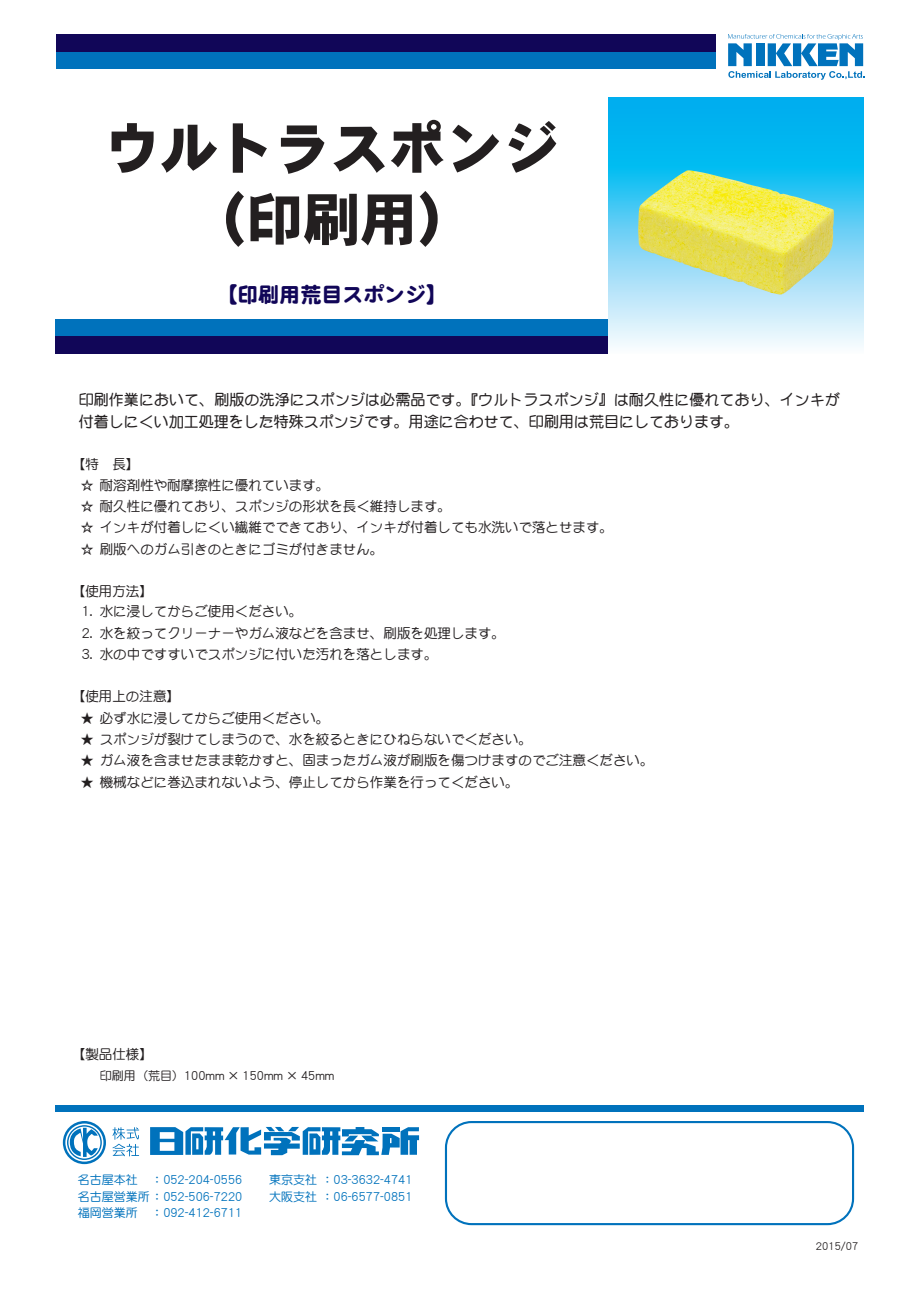
<style>
.page{position:relative;width:919px;height:1289px;background:#fff}
.page>*{position:absolute;margin:0;border:0;box-sizing:border-box;transform-origin:0 0}
.t1{font:57px/70.9px "DFPHS Gothic CID W9";color:#231f20;text-align:center}
.t2{font:21px "DF Maru Gothic SB MP RKSJ H";color:#110658}
.t3{font:15px/22.5px "DF Maru Gothic Bd MP RKSJ H";letter-spacing:.005em;color:#231f20}
.t4{font:13.5px "DF Maru Gothic Md MP RKSJ H";color:#231f20}
.t5{font:12px "DF Maru Gothic Md MP RKSJ H";color:#0072bc}
.t6{font:12px "DF Maru Gothic Md MP RKSJ H";color:#231f20}
.t7{font:10.5px "DF Maru Gothic Md MP RKSJ H";color:#231f20}
</style>
<div class="page">
<svg style="left:728px;top:34px;width:136px;height:46px"></svg>
<div style="left:445px;top:1120px;width:409px;height:105px;border:2px solid #0072bc;border-radius:26px"></div>
<div style="left:55px;top:1105px;width:808px;height:7px;background:#0072bc"></div>
<div style="left:56px;top:51px;width:660px;height:17px;background:#0072bc"></div>
<div style="left:55px;top:319px;width:553px;height:17px;background:#0072bc"></div>
<div style="left:56px;top:34px;width:660px;height:17px;background:#110658"></div>
<div style="left:55px;top:336px;width:553px;height:17px;background:#110658"></div>
<svg style="left:608px;top:98px;width:255px;height:249px;background:#5dcef4"></svg>
<svg style="left:63px;top:1121px;width:43px;height:43px"></svg>
<svg style="left:150px;top:1126px;width:269px;height:29px"></svg>
<svg style="left:112px;top:1127px;width:27px;height:29px"></svg>
<img style="left:638px;top:170px;width:195px;height:125px">
<p class="t1" style="left:104px;top:112px;width:458px">ウルトラスポンジ（印刷用(</p>
<p class="t2" style="left:216px;top:284px;width:233px">【印刷用荒目スポンジ【</p>
<p class="t3" style="left:79px;top:388px;width:762px">印刷作業において、刷版の洗浄にスポンジは必需品です。『ウルトラスポンジ』は耐久性に優れており、インキが付着しにくい加工処理をした特殊スポンジです。用途に合わせて、印刷用は荒目にしております。</p>
<p class="t4" style="left:72px;top:457px;width:69px">【特　長【</p>
<p class="t4" style="left:80px;top:478px;width:250px">☆ 耐溶剤性や耐摩擦性に優れています。</p>
<p class="t4" style="left:80px;top:499px;width:372px">☆ 耐久性に優れており、スポンジの形状を長く維持します。</p>
<p class="t4" style="left:80px;top:520px;width:534px">☆ インキが付着しにくい繊維でできており、インキが付着しても水洗いで落とせます。</p>
<p class="t4" style="left:80px;top:542px;width:304px">☆ 刷版へのガム引きのときにゴミが付きません。</p>
<p class="t4" style="left:72px;top:584px;width:83px">【使用方法【</p>
<p class="t4" style="left:100px;top:604px;width:204px">水に浸してからご使用ください。</p>
<p class="t4" style="left:82px;top:604px;width:12px">1.</p>
<p class="t4" style="left:82px;top:626px;width:12px">2.</p>
<p class="t4" style="left:100px;top:626px;width:406px">水を絞ってクリーナーやガム液などを含ませ、刷版を処理します。</p>
<p class="t4" style="left:100px;top:647px;width:339px">水の中ですすいでスポンジに付いた汚れを落とします。</p>
<p class="t4" style="left:82px;top:647px;width:12px">3.</p>
<p class="t4" style="left:72px;top:690px;width:110px">【使用上の注意【</p>
<p class="t4" style="left:80px;top:711px;width:250px">★ 必ず水に浸してからご使用ください。</p>
<p class="t4" style="left:80px;top:732px;width:453px">★ スポンジが裂けてしまうので、水を絞るときにひねらないでください。</p>
<p class="t4" style="left:80px;top:753px;width:574px">★ ガム液を含ませたまま乾かすと、固まったガム液が刷版を傷つけますのでご注意ください。</p>
<p class="t4" style="left:80px;top:775px;width:439px">★ 機械などに巻込まれないよう、停止してから作業を行ってください。</p>
<p class="t4" style="left:72px;top:1047px;width:83px">【製品仕様【</p>
<p class="t6" style="left:100px;top:1069px;width:236px">印刷用（荒目）100mm × 150mm × 45mm</p>
<p class="t5" style="left:78px;top:1174px;width:61px">名古屋本社</p>
<p class="t5" style="left:151px;top:1174px;width:92px">：052-204-0556</p>
<p class="t5" style="left:269px;top:1174px;width:145px">東京支社：03-3632-4741</p>
<p class="t5" style="left:78px;top:1190px;width:166px">名古屋営業所：052-506-7220</p>
<p class="t5" style="left:151px;top:1206px;width:92px">：092-412-6711</p>
<p class="t5" style="left:78px;top:1206px;width:61px">福岡営業所</p>
<p class="t5" style="left:269px;top:1190px;width:145px">大阪支社：06-6577-0851</p>
<p class="t7" style="left:815px;top:1241px;width:44px">2015/07</p>
</div>
